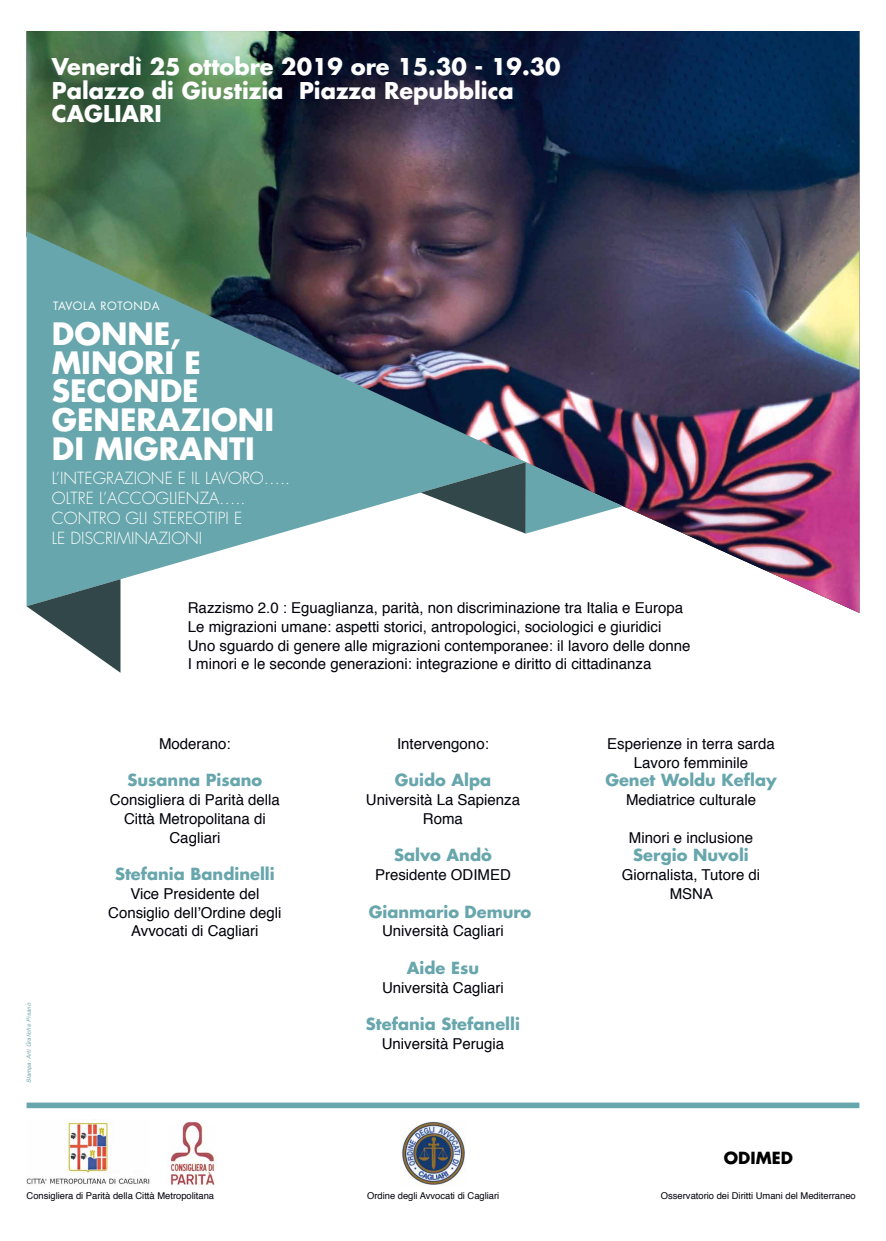
<style>
.page{position:relative;width:886px;height:1241px;background:#fff}
.page>*{position:absolute;margin:0;border:0;box-sizing:border-box;transform-origin:0 0}
.t1{font:700 30px/28.8px "Futura";color:#fff}
.t2{font:700 22.5px/23.8px "Futura";color:#fff}
.t3{font:700 16.25px "Futura";color:#67a6ac}
.t4{font:300 16.25px/20px "Futura";color:#fff}
.t5{font:700 16.25px "Futura";color:#000}
.t6{font:15px/18.8px "Helvetica";color:#00000a;text-align:center}
.t7{font:11.25px "Futura";letter-spacing:.05em;color:#fff}
.t8{font:9.38px "Helvetica";color:#00000a}
.t9{font:italic 5.62px "Helvetica";color:#67a6ac}
</style>
<div class="page">
<img style="left:27px;top:31px;width:832px;height:582px">
<svg style="left:27px;top:231px;width:499px;height:375px;fill:#67a6ac"></svg>
<svg style="left:27px;top:579px;width:93px;height:93px"></svg>
<svg style="left:421px;top:462px;width:202px;height:71px"></svg>
<img style="left:27px;top:1119px;width:123px;height:65px">
<img style="left:401px;top:1121px;width:64px;height:64px">
<img style="left:169px;top:1122px;width:46px;height:63px">
<div style="left:27px;top:1102px;width:832px;height:5px;background:#67a6ac"></div>
<h2 class="t2" style="left:52px;top:54px;width:510px">Venerdì 25 ottobre 2019 ore 15.30 - 19.30<br>Palazzo di Giustizia Piazza Repubblica<br>CAGLIARI</h2>
<p class="t7" style="left:53px;top:298px;width:108px">TAVOLA ROTONDA</p>
<h1 class="t1" style="left:52px;top:318px;width:224px">DONNE,<br>MINORI E<br>SECONDE<br>GENERAZIONI<br>DI MIGRANTI</h1>
<p class="t4" style="left:52px;top:468px;width:240px">L’INTEGRAZIONE E IL LAVORO…..<br>OLTRE L’ACCOGLIENZA…..<br>CONTRO GLI STEREOTIPI E<br>LE DISCRIMINAZIONI</p>
<p class="t9" style="left:24px;top:1082px;width:82px;rotate:-90deg">Stampa: Arti Grafiche Pisano</p>
<p class="t6" style="left:188px;top:599px;width:504px;text-align:left">Razzismo 2.0 : Eguaglianza, parità, non discriminazione tra Italia e Europa Le migrazioni umane: aspetti storici, antropologici, sociologici e giuridici Uno sguardo di genere alle migrazioni contemporanee: il lavoro delle donne I minori e le seconde generazioni: integrazione e diritto di cittadinanza</p>
<p class="t6" style="left:159px;top:734px;width:73px">Moderano:</p>
<p class="t3" style="left:127px;top:768px;width:136px">Susanna Pisano</p>
<p class="t6" style="left:110px;top:790px;width:172px">Consigliera di Parità della<br>Città Metropolitana di<br>Cagliari</p>
<p class="t3" style="left:115px;top:862px;width:161px">Stefania Bandinelli</p>
<p class="t6" style="left:108px;top:884px;width:175px">Vice Presidente del<br>Consiglio dell’Ordine degli<br>Avvocati di Cagliari</p>
<p class="t6" style="left:397px;top:734px;width:93px">Intervengono:</p>
<p class="t3" style="left:395px;top:768px;width:98px">Guido Alpa</p>
<p class="t6" style="left:366px;top:790px;width:156px">Università La Sapienza<br>Roma</p>
<p class="t3" style="left:394px;top:843px;width:99px">Salvo Andò</p>
<p class="t6" style="left:375px;top:865px;width:137px">Presidente ODIMED</p>
<p class="t3" style="left:369px;top:900px;width:164px">Gianmario Demuro</p>
<p class="t6" style="left:382px;top:922px;width:123px">Università Cagliari</p>
<p class="t3" style="left:407px;top:956px;width:74px">Aide Esu</p>
<p class="t6" style="left:382px;top:978px;width:123px">Università Cagliari</p>
<p class="t3" style="left:366px;top:1012px;width:156px">Stefania Stefanelli</p>
<p class="t6" style="left:382px;top:1034px;width:124px">Università Perugia</p>
<p class="t6" style="left:607px;top:734px;width:169px">Esperienze in terra sarda<br>Lavoro femminile</p>
<p class="t3" style="left:605px;top:768px;width:173px">Genet Woldu Keflay</p>
<p class="t6" style="left:626px;top:790px;width:132px">Mediatrice culturale</p>
<p class="t6" style="left:629px;top:828px;width:126px">Minori e inclusione</p>
<p class="t3" style="left:633px;top:843px;width:117px">Sergio Nuvoli</p>
<p class="t6" style="left:622px;top:865px;width:140px">Giornalista, Tutore di<br>MSNA</p>
<p class="t5" style="left:724px;top:1145px;width:71px">ODIMED</p>
<p class="t8" style="left:27px;top:1188px;width:189px">Consigliera di Parità della Città Metropolitana</p>
<p class="t8" style="left:367px;top:1188px;width:134px">Ordine degli Avvocati di Cagliari</p>
<p class="t8" style="left:661px;top:1188px;width:196px">Osservatorio dei Diritti Umani del Mediterraneo</p>
</div>
